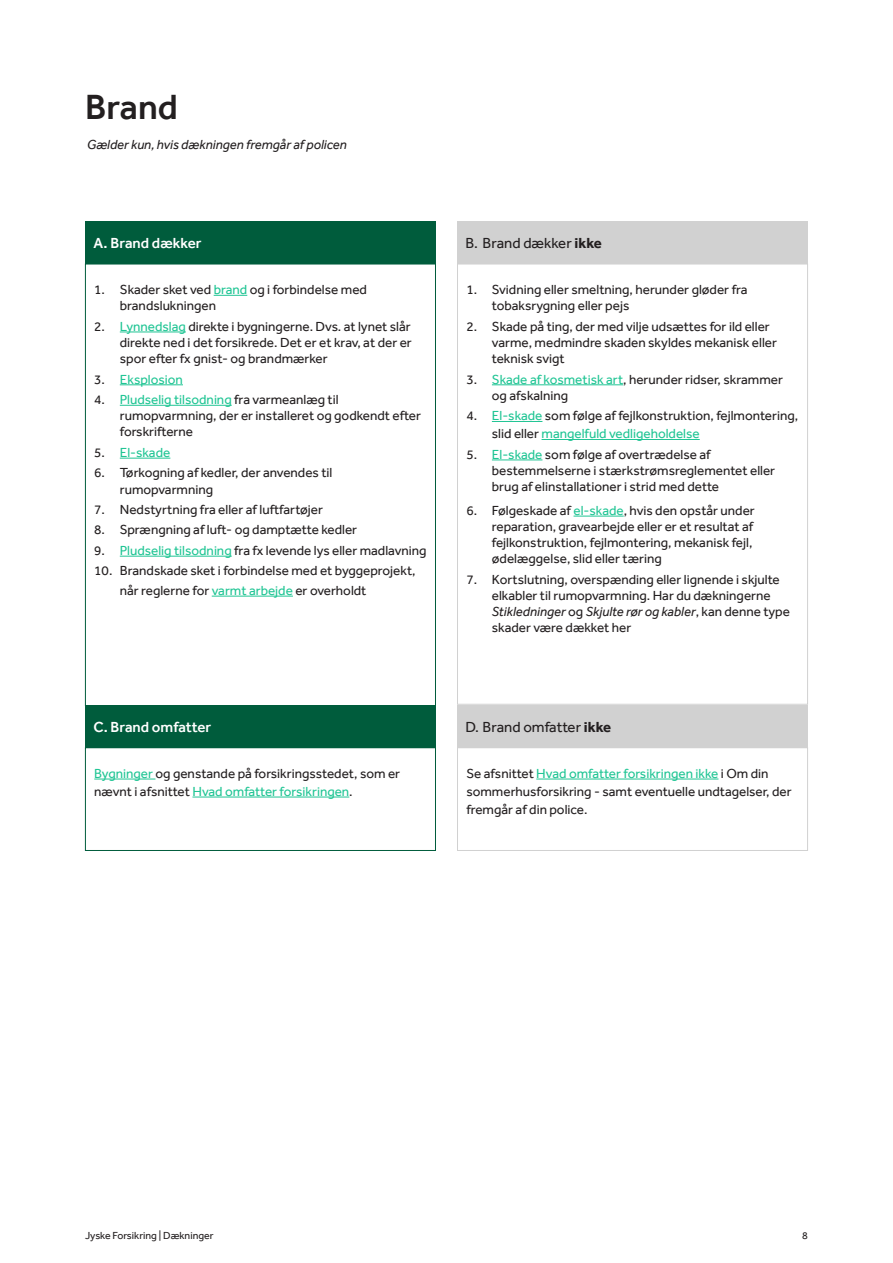
<style>
.page{position:relative;width:893px;height:1263px;background:#fff}
.page>*{position:absolute;margin:0;border:0;box-sizing:border-box;transform-origin:0 0}
.H3_Afsnitsoverskrift{font:500 36px "Effra";color:#231f20}
.Overskrift_Skema{font:15px "Effra";color:#231f20}
.Overskrift_Skema_HVID{font:500 15px "Effra";color:#fff}
.Brødtekst{font:13.5px/16.2px "Effra";color:#231f20}
.Brødtekst-2{font:italic 13.5px "Effra";color:#231f20}
.t1{font:13.5px "Effra";color:#20c594}
.t2{font:10.5px "Effra";color:#231f20}
.s1{font-weight:700}
.s2{color:#20c594}
.s3{color:#231f20}
.s4{font-style:italic}
</style>
<div class="page">
<div style="left:457px;top:705px;width:351px;height:42px;background:#d1d1d1"></div>
<div style="left:85px;top:705px;width:351px;height:42px;background:#005c3c"></div>
<div style="left:457px;top:221px;width:351px;height:43px;background:#d1d1d1"></div>
<div style="left:85px;top:221px;width:351px;height:43px;background:#005c3c"></div>
<hr style="left:536px;top:779px;width:182px;height:1px;background:#20c594">
<div style="left:457px;top:747px;width:351px;height:104px;border:1px solid #d1d1d1"></div>
<hr style="left:94px;top:779px;width:61px;height:1px;background:#20c594">
<hr style="left:192px;top:797px;width:157px;height:1px;background:#20c594">
<div style="left:85px;top:747px;width:351px;height:104px;border:1px solid #005c3c"></div>
<hr style="left:492px;top:384px;width:131px;height:1px;background:#20c594">
<hr style="left:492px;top:421px;width:50px;height:1px;background:#20c594">
<hr style="left:542px;top:439px;width:158px;height:1px;background:#20c594">
<hr style="left:492px;top:460px;width:50px;height:1px;background:#20c594">
<hr style="left:573px;top:516px;width:51px;height:1px;background:#20c594">
<div style="left:457px;top:264px;width:351px;height:441px;border:1px solid #d1d1d1"></div>
<hr style="left:214px;top:295px;width:33px;height:1px;background:#20c594">
<hr style="left:120px;top:332px;width:66px;height:1px;background:#20c594">
<hr style="left:120px;top:384px;width:63px;height:1px;background:#20c594">
<hr style="left:120px;top:405px;width:112px;height:1px;background:#20c594">
<hr style="left:120px;top:458px;width:50px;height:1px;background:#20c594">
<hr style="left:120px;top:556px;width:112px;height:1px;background:#20c594">
<hr style="left:212px;top:596px;width:81px;height:1px;background:#20c594">
<div style="left:85px;top:264px;width:351px;height:442px;border:1px solid #005c3c"></div>
<p class="H3_Afsnitsoverskrift" style="left:85px;top:85px;width:94px">Brand</p>
<p class="Brødtekst-2" style="left:87px;top:137px;width:261px">Gælder kun, hvis dækningen fremgår af policen</p>
<p class="Overskrift_Skema_HVID" style="left:94px;top:234px;width:109px">A. Brand dækker</p>
<p class="Overskrift_Skema" style="left:466px;top:234px;width:138px">B. Brand dækker <span class="s1">ikke</span></p>
<p class="Brødtekst" style="left:120px;top:281px;width:249px;text-indent:-26px">1. Skader sket ved <span class="s2">brand</span> og i forbindelse med brandslukningen</p>
<p class="Brødtekst" style="left:120px;top:318px;width:294px;text-align:justify;text-indent:-26px">2. <span class="s2">Lynnedslag</span> direkte i bygningerne. Dvs. at lynet slår direkte ned i det forsikrede. Det er et krav, at der er spor efter fx gnist- og brandmærker</p>
<p class="t1" style="left:94px;top:371px;width:90px"><span class="s3">3.</span> Eksplosion</p>
<p class="Brødtekst" style="left:120px;top:391px;width:303px;text-indent:-26px">4. <span class="s2">Pludselig tilsodning</span> fra varmeanlæg til rumopvarmning, der er installeret og godkendt efter forskrifterne</p>
<p class="t1" style="left:94px;top:444px;width:78px"><span class="s3">5.</span> El-skade</p>
<p class="Brødtekst" style="left:120px;top:464px;width:214px;text-indent:-26px">6. Tørkogning af kedler, der anvendes til rumopvarmning</p>
<p class="Brødtekst" style="left:94px;top:501px;width:230px">7. Nedstyrtning fra eller af luftfartøjer</p>
<p class="Brødtekst" style="left:94px;top:522px;width:264px">8. Sprængning af luft- og damptætte kedler</p>
<p class="Brødtekst" style="left:94px;top:542px;width:334px">9. <span class="s2">Pludselig tilsodning</span> fra fx levende lys eller madlavning</p>
<p class="Brødtekst" style="left:120px;top:561px;width:297px;line-height:19.5px;text-indent:-26px">10. Brandskade sket i forbindelse med et byggeprojekt, når reglerne for <span class="s2">varmt arbejde</span> er overholdt</p>
<p class="Brødtekst" style="left:492px;top:281px;width:257px;text-indent:-26px">1. Svidning eller smeltning, herunder gløder fra tobaksrygning eller pejs</p>
<p class="Brødtekst" style="left:492px;top:318px;width:287px;text-indent:-26px">2. Skade på ting, der med vilje udsættes for ild eller varme, medmindre skaden skyldes mekanisk eller teknisk svigt</p>
<p class="Brødtekst" style="left:492px;top:371px;width:293px;text-indent:-26px">3. <span class="s2">Skade af kosmetisk art</span>, herunder ridser, skrammer og afskalning</p>
<p class="Brødtekst" style="left:492px;top:406px;width:308px;line-height:18px;text-indent:-26px">4. <span class="s2">El-skade</span> som følge af fejlkonstruktion, fejlmontering, slid eller <span class="s2">mangelfuld vedligeholdelse</span></p>
<p class="Brødtekst" style="left:492px;top:446px;width:285px;text-indent:-26px">5. <span class="s2">El-skade</span> som følge af overtrædelse af bestemmelserne i stærkstrømsreglementet eller brug af elinstallationer i strid med dette</p>
<p class="Brødtekst" style="left:492px;top:502px;width:264px;text-indent:-26px">6. Følgeskade af <span class="s2">el-skade</span>, hvis den opstår under reparation, gravearbejde eller er et resultat af fejlkonstruktion, fejlmontering, mekanisk fejl, ødelæggelse, slid eller tæring</p>
<p class="Brødtekst" style="left:492px;top:571px;width:300px;text-indent:-26px">7. Kortslutning, overspænding eller lignende i skjulte elkabler til rumopvarmning. Har du dækningerne <span class="s4">Stikledninger</span> og <span class="s4">Skjulte rør og kabler</span>, kan denne type skader være dækket her</p>
<p class="Overskrift_Skema_HVID" style="left:94px;top:718px;width:119px">C. Brand omfatter</p>
<p class="Overskrift_Skema" style="left:466px;top:718px;width:147px">D. Brand omfatter <span class="s1">ikke</span></p>
<p class="Brødtekst" style="left:94px;top:764px;width:307px;line-height:18px"><span class="s2">Bygninger</span> og genstande på forsikringsstedet, som er nævnt i afsnittet <span class="s2">Hvad omfatter forsikringen</span>.</p>
<p class="Brødtekst" style="left:466px;top:764px;width:327px;line-height:18px">Se afsnittet <span class="s2">Hvad omfatter forsikringen ikke</span> i Om din sommerhusforsikring - samt eventuelle undtagelser, der fremgår af din police.</p>
<p class="t2" style="left:85px;top:1229px;width:130px">Jyske Forsikring | Dækninger</p>
<p class="t2" style="left:802px;top:1229px;width:7px">8</p>
</div>
